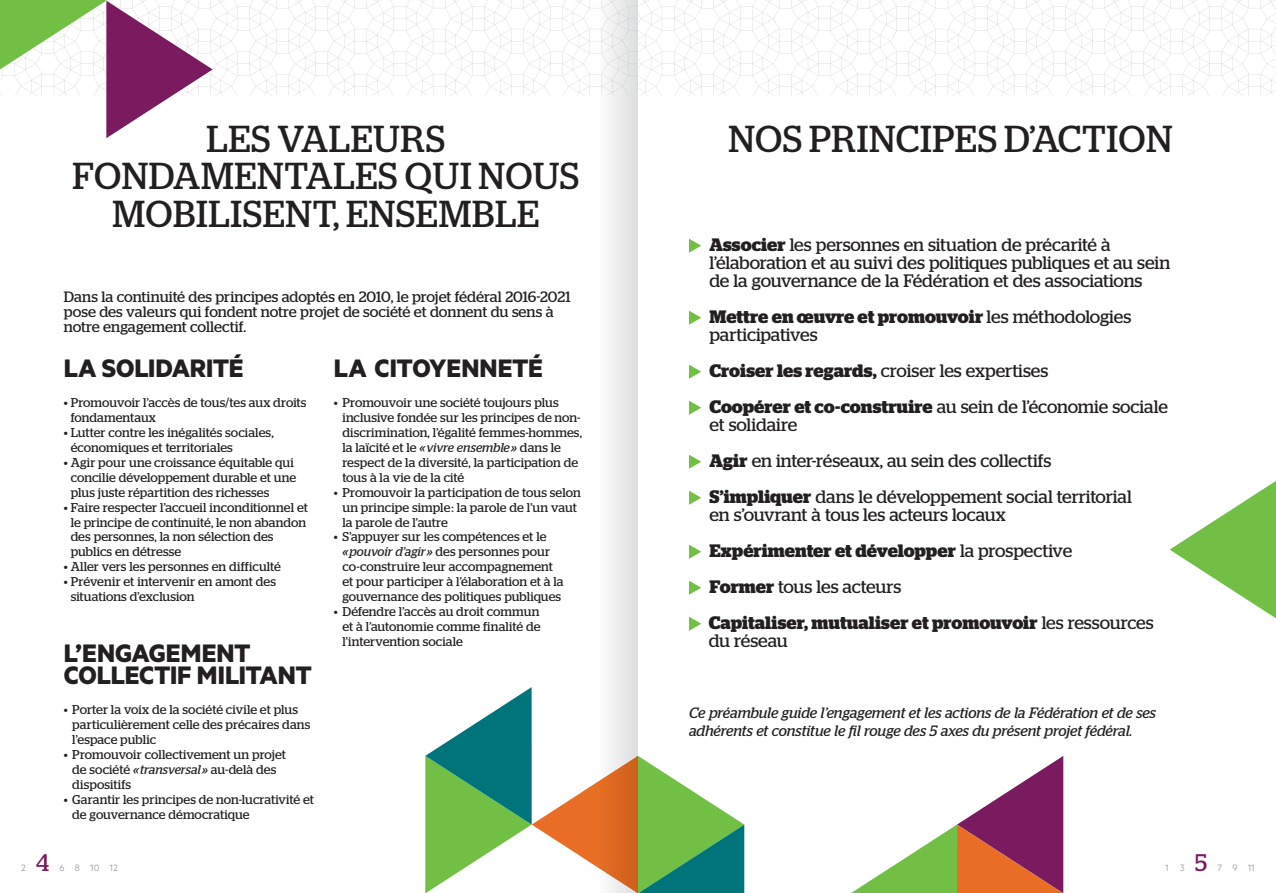
<style>
.page{position:relative;width:1276px;height:893px;background:#fff}
.page>*{position:absolute;margin:0;border:0;box-sizing:border-box;transform-origin:0 0}
.t1{font:37.5px/37.5px "Stag";letter-spacing:.02em;color:#231f20;text-align:center}
.t2{font:700 28.5px/22.5px "Metric";letter-spacing:-.01em;color:#231f20}
.t3{font:18px/36px "Stag";letter-spacing:-.005em;color:#231f20}
.t4{font:15px/15px "Stag";letter-spacing:-.005em;color:#231f20}
.t5{font:italic 15px/18px "Stag";letter-spacing:-.01em;color:#231f20}
.t6{font:12.75px/15px "Stag";color:#231f20}
.t7{font:10.5px "Metric";color:#a8a9ad}
.s1{font-style:italic}
.s2{font-weight:700}
.s3{font-family:"Stag";font-size:24px;color:#7b1b5f}
</style>
<div class="page">
<svg style="left:689px;top:239px;width:12px;height:14px"></svg>
<svg style="left:689px;top:311px;width:12px;height:14px"></svg>
<svg style="left:689px;top:365px;width:12px;height:14px"></svg>
<svg style="left:689px;top:401px;width:12px;height:14px"></svg>
<svg style="left:689px;top:455px;width:12px;height:14px"></svg>
<svg style="left:689px;top:491px;width:12px;height:14px"></svg>
<svg style="left:689px;top:545px;width:12px;height:14px"></svg>
<svg style="left:689px;top:581px;width:12px;height:14px"></svg>
<svg style="left:689px;top:617px;width:12px;height:14px"></svg>
<svg style="left:609px;top:138px;width:29px;height:549px"></svg>
<svg style="left:0;top:0;width:1276px;height:138px"></svg>
<svg style="left:425px;top:687px;width:319px;height:206px"></svg>
<svg style="left:851px;top:756px;width:212px;height:137px"></svg>
<svg style="left:1169px;top:481px;width:107px;height:137px"></svg>
<h1 class="t1" style="left:72px;top:119px;width:508px">LES VALEURS<br>FONDAMENTALES QUI NOUS<br>MOBILISENT, ENSEMBLE</h1>
<h1 class="t1" style="left:728px;top:119px;width:446px">NOS PRINCIPES D’ACTION</h1>
<p class="t4" style="left:64px;top:289px;width:508px">Dans la continuité des principes adoptés en 2010, le projet fédéral 2016-2021 pose des valeurs qui fondent notre projet de société et donnent du sens à notre engagement collectif.</p>
<h2 class="t2" style="left:64px;top:355px;width:181px">LA SOLIDARITÉ</h2>
<p class="t6" style="left:71px;top:394px;width:237px;text-indent:-7px">• Promouvoir l’accès de tous/tes aux droits fondamentaux</p>
<p class="t6" style="left:71px;top:424px;width:204px;text-indent:-7px">• Lutter contre les inégalités sociales, économiques et territoriales</p>
<p class="t6" style="left:71px;top:454px;width:227px;text-indent:-7px">• Agir pour une croissance équitable qui concilie développement durable et une plus juste répartition des richesses</p>
<p class="t6" style="left:71px;top:499px;width:239px;text-indent:-7px">• Faire respecter l’accueil inconditionnel et le principe de continuité, le non abandon des personnes, la non sélection des publics en détresse</p>
<p class="t6" style="left:64px;top:559px;width:219px">• Aller vers les personnes en difficulté</p>
<p class="t6" style="left:71px;top:574px;width:207px;text-indent:-7px">• Prévenir et intervenir en amont des situations d’exclusion</p>
<h2 class="t2" style="left:64px;top:640px;width:250px">L’ENGAGEMENT<br>COLLECTIF MILITANT</h2>
<p class="t6" style="left:72px;top:702px;width:240px;text-indent:-9px">• Porter la voix de la société civile et plus particulièrement celle des précaires dans l’espace public</p>
<p class="t6" style="left:72px;top:747px;width:215px;text-indent:-9px">• Promouvoir collectivement un projet de société <span class="s1">« transversal »</span> au-delà des dispositifs</p>
<p class="t6" style="left:72px;top:792px;width:243px;text-indent:-9px">• Garantir les principes de non-lucrativité et de gouvernance démocratique</p>
<h2 class="t2" style="left:334px;top:355px;width:211px">LA CITOYENNETÉ</h2>
<p class="t6" style="left:342px;top:394px;width:241px;text-indent:-9px">• Promouvoir une société toujours plus inclusive fondée sur les principes de non&shy;discrimination, l’égalité femmes-hommes, la laïcité et le <span class="s1">« vivre ensemble »</span> dans le respect de la diversité, la participation de tous à la vie de la cité</p>
<p class="t6" style="left:342px;top:484px;width:240px;text-indent:-9px">• Promouvoir la participation de tous selon un principe simple : la parole de l’un vaut la parole de l’autre</p>
<p class="t6" style="left:342px;top:529px;width:223px;text-indent:-9px">• S’appuyer sur les compétences et le<br><span class="s1">« pouvoir d’agir »</span> des personnes pour co-construire leur accompagnement et pour participer à l’élaboration et à la gouvernance des politiques publiques</p>
<p class="t6" style="left:342px;top:604px;width:200px;text-align:justify;text-indent:-9px">• Défendre l’accès au droit commun et à l’autonomie comme finalité de l’intervention sociale</p>
<h3 class="t3" style="left:709px;top:235px;width:462px;line-height:18px"><span class="s2">Associer</span> les personnes en situation de précarité à l’élaboration et au suivi des politiques publiques et au sein de la gouvernance de la Fédération et des associations</h3>
<h3 class="t3" style="left:709px;top:307px;width:423px;line-height:18px"><span class="s2">Mettre en œuvre et promouvoir</span> les méthodologies participatives</h3>
<h3 class="t3" style="left:709px;top:352px;width:460px"><span class="s2">Croiser les regards,</span> croiser les expertises<br><span class="s2">Coopérer et co-construire</span> au sein de l’économie sociale</h3>
<h3 class="t3" style="left:709px;top:406px;width:424px">et solidaire<br><span class="s2">Agir</span> en inter-réseaux, au sein des collectifs<br><span class="s2">S’impliquer</span> dans le développement social territorial</h3>
<h3 class="t3" style="left:709px;top:496px;width:446px">en s’ouvrant à tous les acteurs locaux<br><span class="s2">Expérimenter et développer</span> la prospective<br><span class="s2">Former</span> tous les acteurs<br><span class="s2">Capitaliser, mutualiser et promouvoir</span> les ressources</h3>
<h3 class="t3" style="left:709px;top:622px;width:80px">du réseau</h3>
<p class="t5" style="left:689px;top:704px;width:469px">Ce préambule guide l’engagement et les actions de la Fédération et de ses adhérents et constitue le l rouge des 5 axes du présent projet fédéral.</p>
<p class="t7" style="left:21px;top:861px;width:98px">2 <span class="s3">4</span> 6 8 10 12</p>
<p class="t7" style="left:1165px;top:861px;width:91px">1 3 <span class="s3">5</span> 7 9 11</p>
</div>
